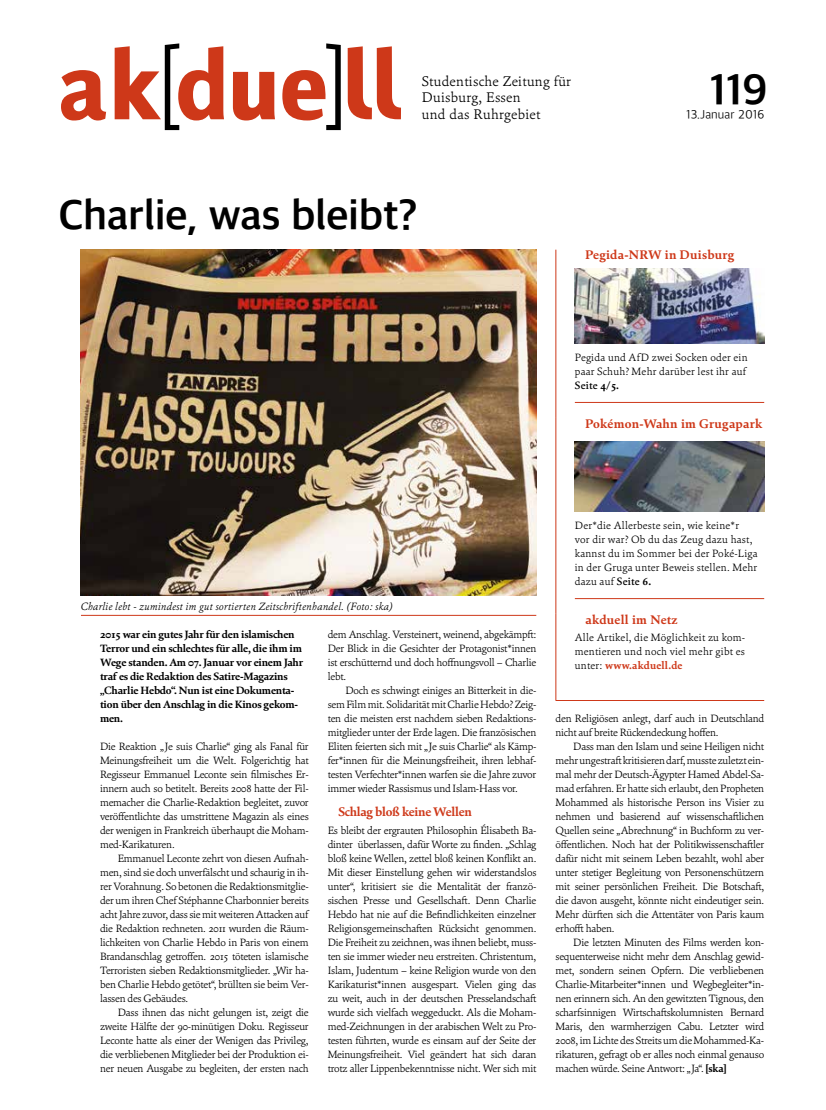
<style>
.page{position:relative;width:826px;height:1110px;background:#fff}
.page>*{position:absolute;margin:0;border:0;box-sizing:border-box;transform-origin:0 0}
.t1{font:94.75px "Akduell 03";letter-spacing:-.005em;color:#ce3819}
.t2{font:700 43.75px "Akduell Apple SD Gothic Neo";color:#000}
.t3{font:700 42.5px "Akduell Apple SD Gothic Neo";letter-spacing:-.01em;color:#000}
.t4{font:300 14px/16.8px "Cala";letter-spacing:.02em;color:#000}
.t5{font:700 12.5px "Cala";letter-spacing:.02em;color:#ce3819}
.t6{font:700 12.5px "Cala";letter-spacing:-.02em;color:#ce3819}
.t7{font:300 12.5px "Akduell Apple SD Gothic Neo";letter-spacing:.01em;color:#000}
.t8{font:300 10.62px/14px "Cala";letter-spacing:-.02em;color:#000;text-align:justify}
.t9{font:700 10.62px/14px "Cala";letter-spacing:-.02em;color:#000}
.t10{font:300 10.62px/14px "Cala";letter-spacing:.02em;color:#000}
.t11{font:italic 300 10.62px "Cala";letter-spacing:.02em;color:#000}
.s1{color:#000}
.s2{font-weight:500}
.s3{font-weight:700}
.s4{font-weight:700;color:#ce3819}
</style>
<div class="page">
<img style="left:81px;top:249px;width:455px;height:346px">
<hr style="left:81px;top:615px;width:455px;height:1px;background:#ce3819">
<hr style="left:555px;top:249px;width:1px;height:168px;background:#ce3819">
<hr style="left:555px;top:417px;width:1px;height:196px;background:#ce3819">
<hr style="left:555px;top:613px;width:1px;height:87px;background:#ce3819">
<hr style="left:555px;top:700px;width:209px;height:1px;background:#ce3819">
<img style="left:575px;top:268px;width:189px;height:75px">
<hr style="left:575px;top:402px;width:189px;height:1px;background:#ce3819">
<img style="left:575px;top:441px;width:189px;height:70px">
<hr style="left:575px;top:598px;width:189px;height:1px;background:#ce3819">
<h1 class="t1" style="left:55px;top:43px;width:348px">ak<span class="s1">[</span>due<span class="s1">]</span>ll</h1>
<h3 class="t4" style="left:422px;top:72px;width:151px">Studentische Zeitung für<br>Duisburg, Essen<br>und das Ruhrgebiet</h3>
<h2 class="t2" style="left:709px;top:59px;width:60px">119</h2>
<p class="t7" style="left:686px;top:106px;width:80px">13.Januar 2016</p>
<h3 class="t3" style="left:58px;top:186px;width:360px">Charlie, was bleibt?</h3>
<p class="t5" style="left:585px;top:247px;width:150px">Pegida-NRW in Duisburg</p>
<p class="t10" style="left:575px;top:350px;width:174px">Pegida und AfD zwei Socken oder ein paar Schuh? Mehr darüber lest ihr auf<br><span class="s2">Seite</span> <span class="s3">4/5.</span></p>
<p class="t5" style="left:585px;top:415px;width:178px">Pokémon-Wahn im Grugapark</p>
<p class="t11" style="left:81px;top:599px;width:313px">Charlie lebt - zumindest im gut sortierten Zeitschriftenhandel. (Foto: ska)</p>
<p class="t9" style="left:100px;top:627px;width:205px">2015 war ein gutes Jahr für den islamischen Terror und ein schlechtes für alle, die ihm im Wege standen. Am 07. Januar vor einem Jahr traf es die Redaktion des Satire-Magazins „Charlie Hebdo“. Nun ist eine Dokumenta&shy;tion über den Anschlag in die Kinos gekom&shy;men.</p>
<p class="t8" style="left:100px;top:739px;width:210px">Die Reaktion „Je suis Charlie“ ging als Fanal für Meinungsfreiheit um die Welt. Folgerichtig hat Regisseur Emmanuel Leconte sein filmisches Er&shy;innern auch so betitelt. Bereits 2008 hatte der Fil&shy;memacher die Charlie-Redaktion begleitet, zuvor veröffentlichte das umstrittene Magazin als eines der wenigen in Frankreich überhaupt die Moham&shy;med-Karikaturen.</p>
<p class="t8" style="left:100px;top:851px;width:210px;text-indent:18px">Emmanuel Leconte zehrt von diesen Aufnah&shy;men, sind sie doch unverfälscht und schaurig in ih&shy;rer Vorahnung. So betonen die Redaktionsmitglie&shy;der um ihren Chef Stéphanne Charbonnier bereits acht Jahre zuvor, dass sie mit weiteren Attacken auf die Redaktion rechneten. 2011 wurden die Räum&shy;lichkeiten von Charlie Hebdo in Paris von einem Brandanschlag getroffen. 2015 töteten islamische Terroristen sieben Redaktionsmitglieder. „Wir ha&shy;ben Charlie Hebdo getötet“, brüllten sie beim Ver&shy;lassen des Gebäudes.</p>
<p class="t8" style="left:100px;top:1005px;width:210px;text-indent:18px">Dass ihnen das nicht gelungen ist, zeigt die zweite Hälfte der 90-minütigen Doku. Regisseur Leconte hatte als einer der Wenigen das Privileg, die verbliebenen Mitglieder bei der Produktion ei&shy;ner neuen Ausgabe zu begleiten, der ersten nach</p>
<p class="t8" style="left:328px;top:627px;width:210px">dem Anschlag. Versteinert, weinend, abgekämpft:<br>Der Blick in die Gesichter der Protagonist*innen ist erschütternd und doch hoffnungsvoll – Charlie lebt.</p>
<p class="t8" style="left:328px;top:683px;width:210px;text-indent:18px">Doch es schwingt einiges an Bitterkeit in die&shy;sem Film mit. Solidarität mit Charlie Hebdo? Zeig&shy;ten die meisten erst nachdem sieben Redaktions&shy;mitglieder unter der Erde lagen. Die französischen Eliten feierten sich mit „Je suis Charlie“ als Kämp&shy;fer*innen für die Meinungsfreiheit, ihren lebhaf&shy;testen Verfechter*innen warfen sie die Jahre zuvor immer wieder Rassismus und Islam-Hass vor.</p>
<p class="t6" style="left:338px;top:804px;width:135px">Schlag bloß keine Wellen</p>
<p class="t8" style="left:328px;top:823px;width:210px">Es bleibt der ergrauten Philosophin Élisabeth Ba&shy;dinter überlassen, dafür Worte zu finden. „Schlag bloß keine Wellen, zettel bloß keinen Konflikt an.<br>Mit dieser Einstellung gehen wir widerstandslos unter“, kritisiert sie die Mentalität der franzö&shy;sischen Presse und Gesellschaft. Denn Charlie Hebdo hat nie auf die Befindlichkeiten einzelner Religionsgemeinschaften Rücksicht genommen.<br>Die Freiheit zu zeichnen, was ihnen beliebt, muss&shy;ten sie immer wieder neu erstreiten. Christentum, Islam, Judentum – keine Religion wurde von den Karikaturist*innen ausgespart. Vielen ging das zu weit, auch in der deutschen Presselandschaft wurde sich vielfach weggeduckt. Als die Moham&shy;med-Zeichnungen in der arabischen Welt zu Pro&shy;testen führten, wurde es einsam auf der Seite der Meinungsfreiheit. Viel geändert hat sich daran trotz aller Lippenbekenntnisse nicht. Wer sich mit</p>
<p class="t10" style="left:575px;top:518px;width:184px">Der*die Allerbeste sein, wie keine*r<br>vor dir war? Ob du das Zeug dazu hast, kannst du im Sommer bei der Poké-Liga in der Gruga unter Beweis stellen. Mehr dazu auf <span class="s2">Seite</span> <span class="s3">6.</span></p>
<p class="t5" style="left:585px;top:611px;width:94px">akduell im Netz</p>
<p class="t8" style="left:575px;top:630px;width:172px">Alle Artikel, die Möglichkeit zu kom&shy;mentieren und noch viel mehr gibt es unter: <span class="s4">www.akduell.de</span></p>
<p class="t8" style="left:555px;top:711px;width:210px">den Religiösen anlegt, darf auch in Deutschland nicht auf breite Rückendeckung hoffen.</p>
<p class="t8" style="left:555px;top:739px;width:210px;text-indent:18px">Dass man den Islam und seine Heiligen nicht mehr ungestraft kritisieren darf, musste zuletzt ein&shy;mal mehr der Deutsch-Ägypter Hamed Abdel-Sa&shy;mad erfahren. Er hatte sich erlaubt, den Propheten Mohammed als historische Person ins Visier zu nehmen und basierend auf wissenschaftlichen Quellen seine „Abrechnung“ in Buchform zu ver&shy;öffentlichen. Noch hat der Politikwissenschaftler dafür nicht mit seinem Leben bezahlt, wohl aber unter stetiger Begleitung von Personenschützern mit seiner persönlichen Freiheit. Die Botschaft, die davon ausgeht, könnte nicht eindeutiger sein.<br>Mehr dürften sich die Attentäter von Paris kaum erhofft haben.</p>
<p class="t8" style="left:555px;top:935px;width:210px;text-indent:18px">Die letzten Minuten des Films werden kon&shy;sequenterweise nicht mehr dem Anschlag gewid&shy;met, sondern seinen Opfern. Die verbliebenen Charlie-Mitarbeiter*innen und Wegbegleiter*in&shy;nen erinnern sich. An den gewitzten Tignous, den scharfsinnigen Wirtschaftskolumnisten Bernard Maris, den warmherzigen Cabu. Letzter wird 2008, im Lichte des Streits um die Mohammed-Ka&shy;rikaturen, gefragt ob er alles noch einmal genauso machen würde. Seine Antwort: „Ja“. <span class="s3">[ska]</span></p>
</div>
